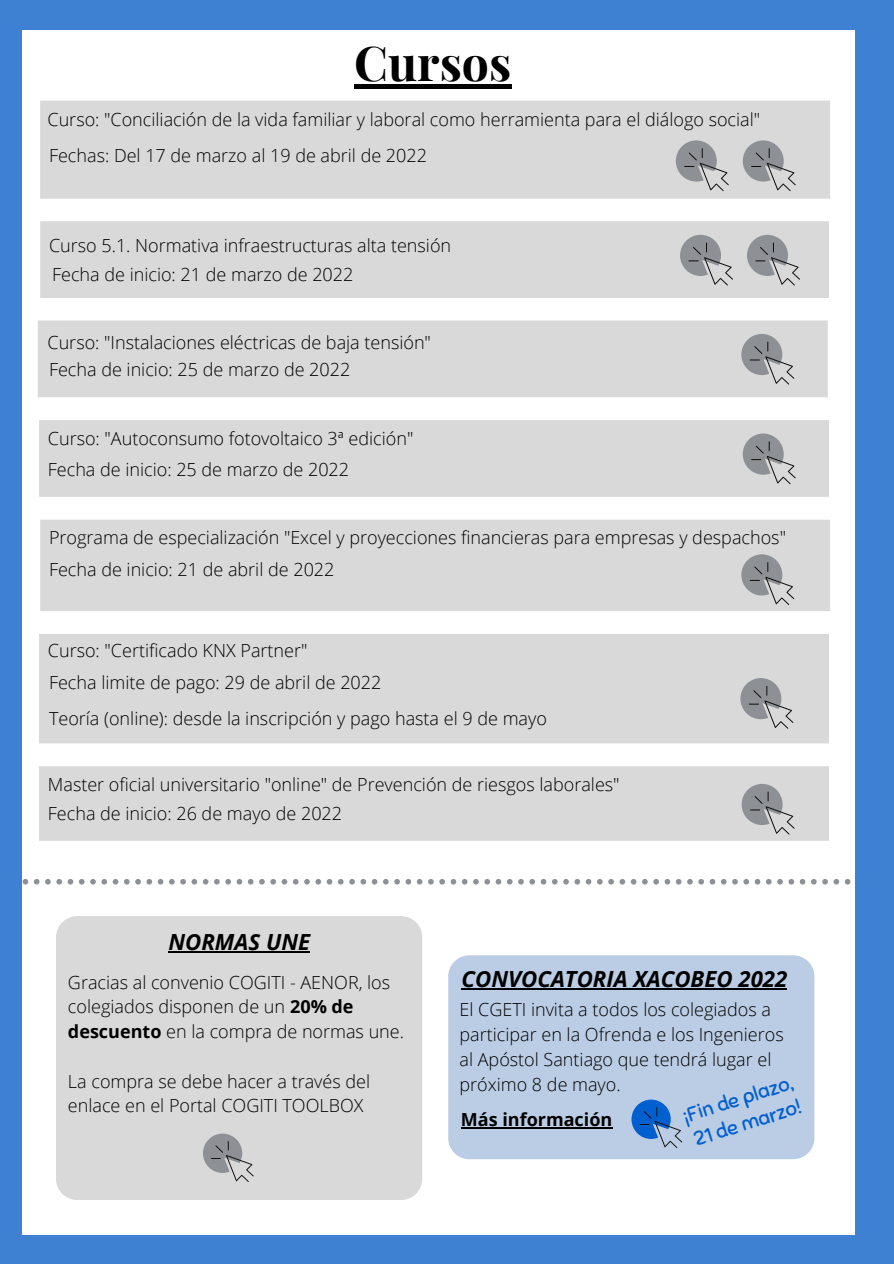
<style>
.page{position:relative;width:894px;height:1264px;background:#fff}
.page>*{position:absolute;margin:0;border:0;box-sizing:border-box;transform-origin:0 0}
.t1{font:700 48px "Playfair Display";color:#000}
.t2{font:italic 700 22.2px "Open Sans";color:#000}
.t3{font:20.25px/25.3px "Sniglet";color:#015fd0}
.t4{font:300 18px/24.8px "Open Sans";color:#000}
.t5{font:700 18px "Open Sans";color:#000}
.s1{font-weight:700}
</style>
<div class="page">
<div style="left:0;top:0;width:893px;height:1263px;background:#3e80d2"></div>
<div style="left:23px;top:30px;width:831px;height:1204px;background:#fff"></div>
<div style="left:354px;top:84px;width:157px;height:5px;background:#000"></div>
<div style="left:40px;top:221px;width:789px;height:77px;background:#d9d9d9"></div>
<div style="left:40px;top:100px;width:790px;height:99px;background:#d9d9d9"></div>
<svg style="left:742px;top:140px;width:53px;height:51px;background:#afb0b2"></svg>
<div style="left:38px;top:320px;width:790px;height:78px;background:#d9d9d9"></div>
<svg style="left:746px;top:235px;width:53px;height:50px;background:#aeb0b2"></svg>
<svg style="left:679px;top:235px;width:53px;height:50px;background:#aeb0b2"></svg>
<svg style="left:23px;top:879px;width:827px;height:5px"></svg>
<svg style="left:675px;top:140px;width:53px;height:51px;background:#afb0b2"></svg>
<div style="left:39px;top:420px;width:790px;height:77px;background:#d9d9d9"></div>
<svg style="left:742px;top:433px;width:53px;height:51px;background:#afb0b2"></svg>
<svg style="left:741px;top:334px;width:53px;height:50px;background:#aeafb2"></svg>
<div style="left:40px;top:519px;width:790px;height:92px;background:#d9d9d9"></div>
<svg style="left:741px;top:554px;width:53px;height:51px;background:#afb0b2"></svg>
<div style="left:39px;top:634px;width:790px;height:110px;background:#d9d9d9"></div>
<div style="left:39px;top:766px;width:790px;height:75px;background:#d9d9d9"></div>
<svg style="left:741px;top:783px;width:53px;height:51px;background:#afb0b2"></svg>
<svg style="left:740px;top:678px;width:53px;height:50px;background:#aeafb2"></svg>
<div style="left:56px;top:916px;width:366px;height:283px;background:#d9d9d9;border-radius:21px"></div>
<hr style="left:168px;top:951px;width:142px;height:1px;background:#000">
<svg style="left:203px;top:1133px;width:50px;height:48px"></svg>
<div style="left:448px;top:955px;width:366px;height:204px;background:#bbcde4;border-radius:21px"></div>
<hr style="left:461px;top:988px;width:326px;height:1px;background:#000">
<svg style="left:631px;top:1099px;width:51px;height:48px"></svg>
<hr style="left:461px;top:1127px;width:151px;height:1px;background:#000">
<h1 class="t1" style="left:354px;top:29px;width:158px">Cursos</h1>
<p class="t4" style="left:47px;top:101px;width:714px;line-height:35.8px">Curso: "Conciliación de la vida familiar y laboral como herramienta para el diálogo social"<br>Fechas: Del 17 de marzo al 19 de abril de 2022</p>
<p class="t4" style="left:49px;top:230px;width:403px;line-height:29.2px">Curso 5.1. Normativa infraestructuras alta tensión<br>Fecha de inicio: 21 de marzo de 2022</p>
<p class="t4" style="left:47px;top:327px;width:385px;line-height:27.9px">Curso: "Instalaciones eléctricas de baja tensión"<br>Fecha de inicio: 25 de marzo de 2022</p>
<p class="t4" style="left:48px;top:422px;width:367px;line-height:31.3px">Curso: "Autoconsumo fotovoltaico 3ª edición"<br>Fecha de inicio: 25 de marzo de 2022</p>
<p class="t4" style="left:49px;top:521px;width:738px;line-height:31.8px">Programa de especialización "Excel y proyecciones financieras para empresas y despachos"<br>Fecha de inicio: 21 de abril de 2022</p>
<p class="t4" style="left:48px;top:633px;width:335px;line-height:32.2px">Curso: "Certificado KNX Partner"<br>Fecha limite de pago: 29 de abril de 2022</p>
<p class="t4" style="left:49px;top:705px;width:499px">Teoría (online): desde la inscripción y pago hasta el 9 de mayo</p>
<p class="t4" style="left:48px;top:769px;width:573px;line-height:29px">Master oficial universitario "online" de Prevención de riesgos laborales"<br>Fecha de inicio: 26 de mayo de 2022</p>
<p class="t2" style="left:168px;top:926px;width:143px">NORMAS UNE</p>
<p class="t4" style="left:68px;top:969px;width:337px">Gracias al convenio COGITI - AENOR, los colegiados disponen de un <span class="s1">20% de descuento</span> en la compra de normas une.</p>
<p class="t4" style="left:68px;top:1068px;width:303px">La compra se debe hacer a través del enlace en el Portal COGITI TOOLBOX</p>
<p class="t2" style="left:461px;top:963px;width:327px">CONVOCATORIA XACOBEO 2022</p>
<p class="t4" style="left:459px;top:997px;width:325px">El CGETI invita a todos los colegiados a participar en la Ofrenda e los Ingenieros al Apóstol Santiago que tendrá lugar el próximo 8 de mayo.</p>
<p class="t5" style="left:461px;top:1107px;width:153px">Más información</p>
<p class="t3" style="left:679px;top:1103px;width:117px;rotate:-17deg">¡Fin de plazo,<br>21 de marzo!</p>
</div>
